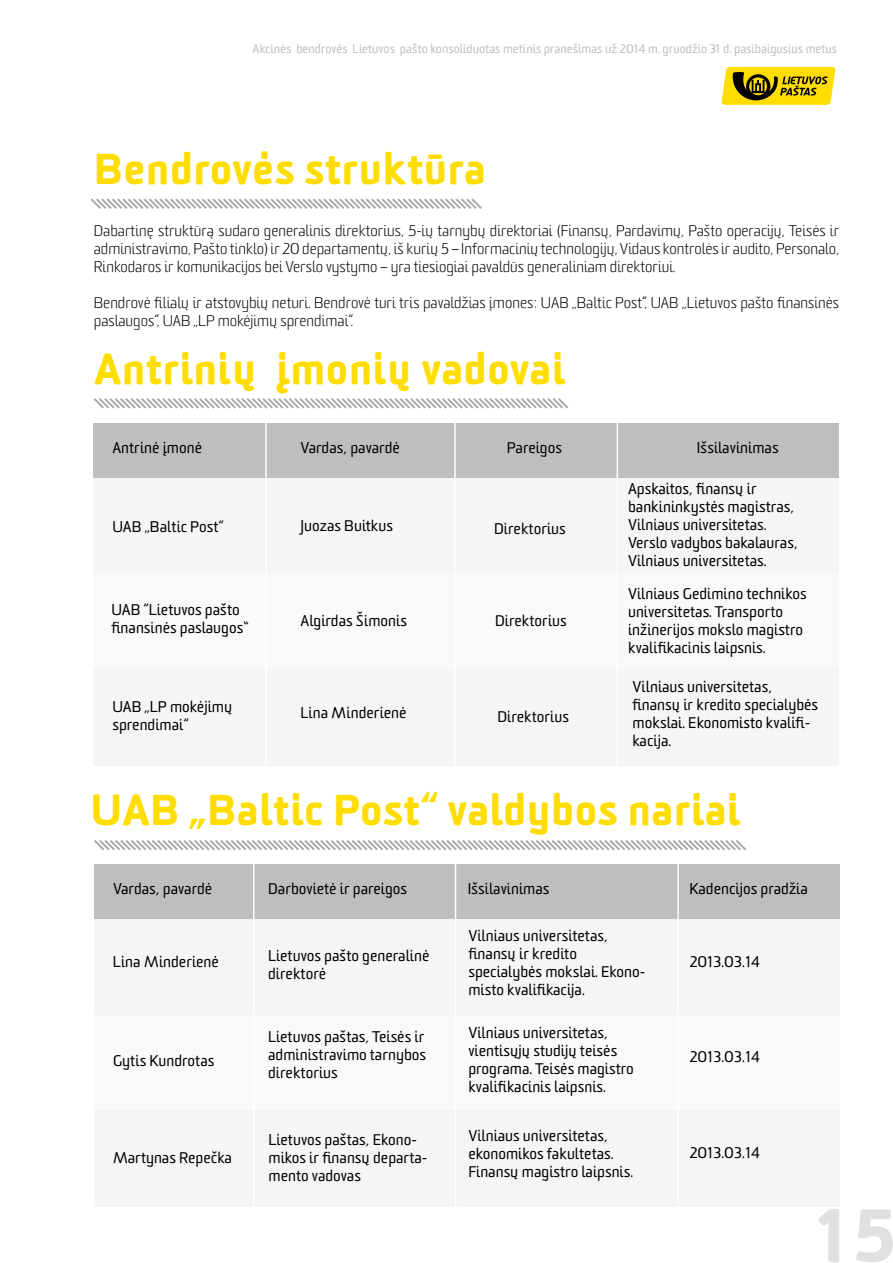
<style>
.page{position:relative;width:893px;height:1263px;background:#fff}
.page>*{position:absolute;margin:0;border:0;box-sizing:border-box;transform-origin:0 0}
.t1{font:900 75px "Sommet Rounded";color:#dcddde}
.t2{font:900 42px "Sommet Rounded";color:#fd0}
.t3{font:15px/18px "Sommet Rounded";color:#000}
.t4{font:300 15px/18px "Sommet Rounded";color:#000;text-align:justify}
.t5{font:12px "Sommet Rounded";color:#bcbec0}
</style>
<div class="page">
<svg style="left:721px;top:67px;width:114px;height:38px;background:#c3aa0c"></svg>
<svg style="left:91px;top:198px;width:391px;height:11px"></svg>
<svg style="left:93px;top:398px;width:476px;height:11px"></svg>
<svg style="left:94px;top:840px;width:652px;height:11px"></svg>
<div style="left:94px;top:919px;width:746px;height:96px;background:#f5f5f6"></div>
<div style="left:94px;top:1110px;width:746px;height:96px;background:#f5f5f6"></div>
<div style="left:94px;top:1015px;width:746px;height:96px;background:#f9f9fa"></div>
<div style="left:94px;top:864px;width:745px;height:54px;background:#bcbec0"></div>
<hr style="left:253px;top:864px;width:1px;height:342px;background:#fff">
<hr style="left:455px;top:864px;width:1px;height:342px;background:#fff">
<hr style="left:677px;top:864px;width:2px;height:342px;background:#fff">
<div style="left:94px;top:478px;width:745px;height:96px;background:#f5f5f6"></div>
<div style="left:94px;top:669px;width:745px;height:96px;background:#f5f5f6"></div>
<div style="left:94px;top:574px;width:745px;height:97px;background:#f9f9fa"></div>
<div style="left:93px;top:423px;width:746px;height:54px;background:#bcbec0"></div>
<hr style="left:265px;top:423px;width:2px;height:342px;background:#fff">
<hr style="left:617px;top:423px;width:1px;height:342px;background:#fff">
<hr style="left:454px;top:423px;width:2px;height:342px;background:#fff">
<p class="t5" style="left:253px;top:41px;width:586px">Akcinės bendrovės Lietuvos pašto konsoliduotas metinis pranešimas už 2014 m. gruodžio 31 d. pasibaigusius metus</p>
<h2 class="t2" style="left:94px;top:141px;width:394px">Bendrovės struktūra</h2>
<p class="t4" style="left:94px;top:222px;width:747px">Dabartinę struktūrą sudaro generalinis direktorius, 5-ių tarnybų direktoriai (Finansų, Pardavimų, Pašto operacijų, Teisės ir administravimo, Pašto tinklo) ir 20 departamentų, iš kurių 5 – Informacinių technologijų, Vidaus kontrolės ir audito, Personalo, Rinkodaros ir komunikacijos bei Verslo vystymo – yra tiesiogiai pavaldūs generaliniam direktoriui.</p>
<p class="t4" style="left:94px;top:294px;width:747px">Bendrovė filialų ir atstovybių neturi. Bendrovė turi tris pavaldžias įmones: UAB „Baltic Post“, UAB „Lietuvos pašto finansinės paslaugos“, UAB „LP mokėjimų sprendimai“.</p>
<h2 class="t2" style="left:94px;top:342px;width:473px">Antrinių įmonių vadovai</h2>
<p class="t3" style="left:112px;top:439px;width:91px">Antrinė įmonė</p>
<p class="t3" style="left:301px;top:439px;width:101px">Vardas, pavardė</p>
<p class="t3" style="left:507px;top:439px;width:57px">Pareigos</p>
<p class="t3" style="left:697px;top:439px;width:83px">Išsilavinimas</p>
<p class="t3" style="left:301px;top:517px;width:94px">Juozas Buitkus</p>
<p class="t3" style="left:112px;top:518px;width:113px">UAB „Baltic Post“</p>
<p class="t3" style="left:494px;top:520px;width:73px">Direktorius</p>
<p class="t3" style="left:111px;top:601px;width:139px">UAB “Lietuvos pašto finansinės paslaugos”</p>
<p class="t3" style="left:112px;top:698px;width:122px">UAB „LP mokėjimų sprendimai“</p>
<p class="t3" style="left:301px;top:612px;width:108px">Algirdas Šimonis</p>
<p class="t3" style="left:301px;top:704px;width:107px">Lina Minderienė</p>
<p class="t3" style="left:495px;top:612px;width:73px">Direktorius</p>
<p class="t3" style="left:497px;top:708px;width:73px">Direktorius</p>
<p class="t3" style="left:628px;top:480px;width:171px">Apskaitos, finansų ir bankininkystės magistras,<br>Vilniaus universitetas.<br>Verslo vadybos bakalauras,<br>Vilniaus universitetas.</p>
<p class="t3" style="left:628px;top:585px;width:180px">Vilniaus Gedimino technikos universitetas. Transporto inžinerijos mokslo magistro kvalifikacinis laipsnis.</p>
<p class="t3" style="left:633px;top:678px;width:187px">Vilniaus universitetas, finansų ir kredito specialybės mokslai. Ekonomisto kvalifi&shy;kacija.</p>
<h2 class="t2" style="left:91px;top:782px;width:652px">UAB „Baltic Post“ valdybos nariai</h2>
<p class="t3" style="left:113px;top:880px;width:101px">Vardas, pavardė</p>
<p class="t3" style="left:268px;top:880px;width:140px">Darbovietė ir pareigos</p>
<p class="t3" style="left:468px;top:880px;width:83px">Išsilavinimas</p>
<p class="t3" style="left:689px;top:880px;width:120px">Kadencijos pradžia</p>
<p class="t3" style="left:113px;top:953px;width:107px">Lina Minderienė</p>
<p class="t3" style="left:113px;top:1052px;width:103px">Gytis Kundrotas</p>
<p class="t3" style="left:113px;top:1148px;width:120px">Martynas Repečka</p>
<p class="t3" style="left:268px;top:947px;width:163px">Lietuvos pašto generalinė direktorė</p>
<p class="t3" style="left:268px;top:1028px;width:159px;text-align:justify">Lietuvos paštas, Teisės ir administravimo tarnybos direktorius</p>
<p class="t3" style="left:268px;top:1131px;width:160px">Lietuvos paštas, Ekono&shy;mikos ir finansų departa&shy;mento vadovas</p>
<p class="t3" style="left:468px;top:927px;width:178px">Vilniaus universitetas, finansų ir kredito specialybės mokslai. Ekono&shy;misto kvalifikacija.</p>
<p class="t3" style="left:468px;top:1024px;width:167px">Vilniaus universitetas, vientisųjų studijų teisės programa. Teisės magistro kvalifikacinis laipsnis.</p>
<p class="t3" style="left:468px;top:1127px;width:166px">Vilniaus universitetas, ekonomikos fakultetas.<br>Finansų magistro laipsnis.</p>
<p class="t3" style="left:689px;top:953px;width:72px">2013.03.14</p>
<p class="t3" style="left:689px;top:1048px;width:72px">2013.03.14</p>
<p class="t3" style="left:689px;top:1144px;width:72px">2013.03.14</p>
<h1 class="t1" style="left:813px;top:1185px;width:85px">15</h1>
</div>
